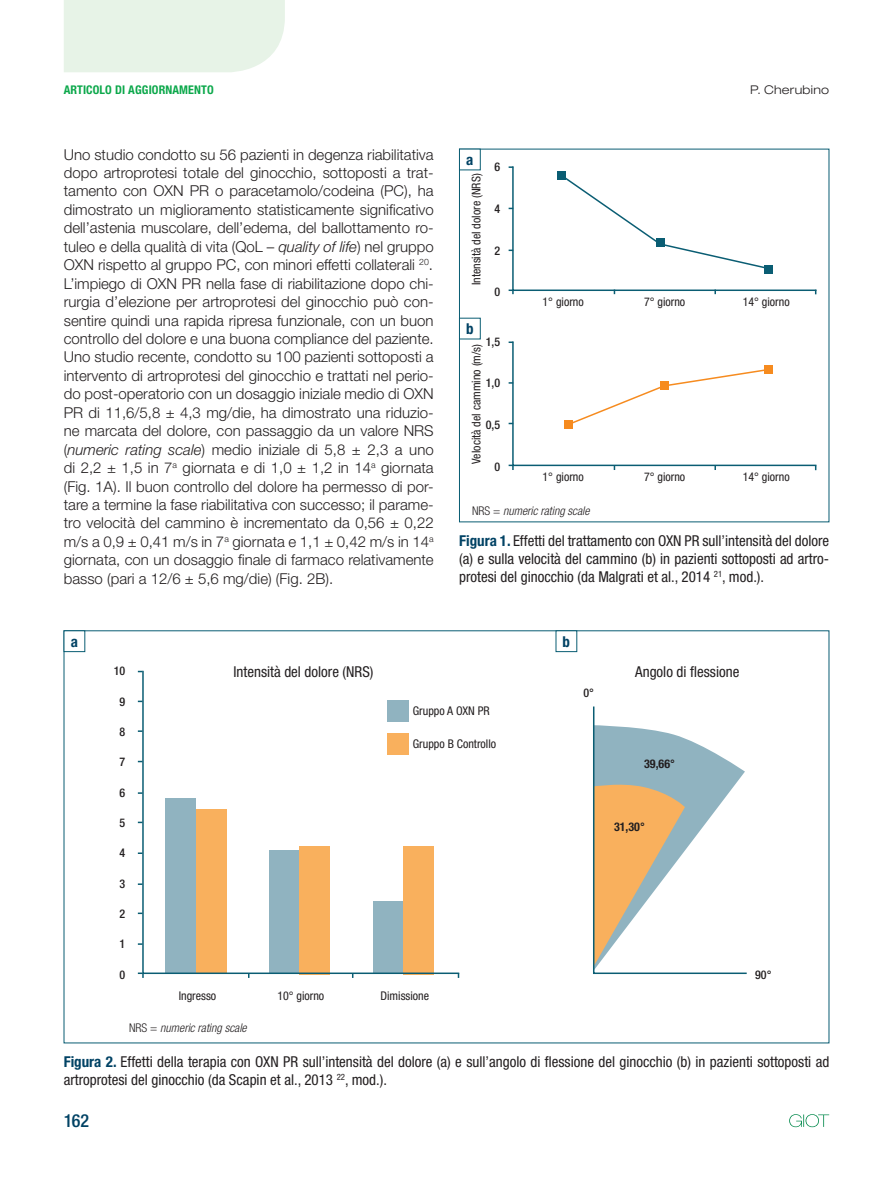
<style>
.page{position:relative;width:893px;height:1191px;background:#fff}
.page>*{position:absolute;margin:0;border:0;box-sizing:border-box;transform-origin:0 0}
.t1{font:500 condensed 18px "Helvetica Neue LT Std";color:#004264}
.t2{font:300 15px/18.5px "Helvetica Neue LT Std";color:#231f20;text-align:justify}
.t3{font:condensed 15px/18px "Helvetica Neue LT Std";color:#231f20;text-align:justify}
.t4{font:700 condensed 15px "Helvetica Neue LT Std";color:#004264}
.t5{font:condensed 12px "Helvetica Neue LT Std";color:#231f20}
.t6{font:italic 300 condensed 12px "Helvetica Neue LT Std";color:#231f20}
.t7{font:500 condensed 12px "Helvetica Neue LT Std";color:#231f20}
.t8{font:700 condensed 12px "Helvetica Neue LT Std";letter-spacing:.01em;color:#0ca84b}
.t9{font:700 condensed 12px "Helvetica Neue LT Std";color:#231f20}
.t10{font:300 expanded 12px "Helvetica Neue LT Std";letter-spacing:.025em;color:#231f20}
.s1{font-style:italic}
.s2{font-style:normal}
.s3{font-weight:700;color:#004264}
</style>
<div class="page">
<div style="left:64px;top:0;width:221px;height:72px;background:#e7f3e7"></div>
<svg style="left:789px;top:1114px;width:40px;height:13px"></svg>
<div style="left:459px;top:149px;width:21px;height:21px;border:1px solid #0a5d73"></div>
<div style="left:556px;top:630px;width:21px;height:22px;border:1px solid #0a5d73"></div>
<div style="left:64px;top:630px;width:21px;height:22px;border:1px solid #0a5d73"></div>
<svg style="left:509px;top:166px;width:308px;height:128px"></svg>
<svg style="left:509px;top:341px;width:308px;height:129px"></svg>
<div style="left:764px;top:265px;width:9px;height:8px;background:#0a5d73"></div>
<div style="left:764px;top:365px;width:9px;height:9px;background:#f68b1f"></div>
<div style="left:656px;top:238px;width:9px;height:9px;background:#0a5d73"></div>
<div style="left:660px;top:381px;width:9px;height:9px;background:#f68b1f"></div>
<div style="left:565px;top:420px;width:8px;height:8px;background:#f68b1f"></div>
<div style="left:557px;top:171px;width:9px;height:9px;background:#0a5d73"></div>
<svg style="left:141px;top:670px;width:319px;height:304px"></svg>
<svg style="left:593px;top:706px;width:154px;height:268px"></svg>
<svg style="left:138px;top:972px;width:6px;height:6px"></svg>
<p class="t8" style="left:64px;top:82px;width:151px">ARTICOLO DI AGGIORNAMENTO</p>
<p class="t2" style="left:64px;top:145px;width:371px">Uno studio condotto su 56 pazienti in degenza riabilitativa dopo artroprotesi totale del ginocchio, sottoposti a trat&shy;tamento con OXN PR o paracetamolo/codeina (PC), ha dimostrato un miglioramento statisticamente significativo dell’astenia muscolare, dell’edema, del ballottamento ro&shy;tuleo e della qualità di vita (QoL – <span class="s1">quality of life</span>) nel gruppo OXN rispetto al gruppo PC, con minori effetti collaterali <sup>20</sup>.<br>L’impiego di OXN PR nella fase di riabilitazione dopo chi&shy;rurgia d’elezione per artroprotesi del ginocchio può con&shy;sentire quindi una rapida ripresa funzionale, con un buon controllo del dolore e una buona compliance del paziente.<br>Uno studio recente, condotto su 100 pazienti sottoposti a intervento di artroprotesi del ginocchio e trattati nel perio&shy;do post-operatorio con un dosaggio iniziale medio di OXN PR di 11,6/5,8 ± 4,3 mg/die, ha dimostrato una riduzio&shy;ne marcata del dolore, con passaggio da un valore NRS (<span class="s1">numeric rating scale</span>) medio iniziale di 5,8 ± 2,3 a uno di 2,2 ± 1,5 in 7<sup>a</sup> giornata e di 1,0 ± 1,2 in 14<sup>a</sup> giornata (Fig. 1A). Il buon controllo del dolore ha permesso di por&shy;tare a termine la fase riabilitativa con successo; il parame&shy;tro velocità del cammino è incrementato da 0,56 ± 0,22 m/s a 0,9 ± 0,41 m/s in 7<sup>a</sup> giornata e 1,1 ± 0,42 m/s in 14<sup>a </sup>giornata, con un dosaggio finale di farmaco relativamente basso (pari a 12/6 ± 5,6 mg/die) (Fig. 2B).</p>
<p class="t4" style="left:466px;top:150px;width:9px">A</p>
<p class="t5" style="left:469px;top:285px;width:113px;rotate:-90deg">Intensità del dolore (NRS)</p>
<p class="t4" style="left:466px;top:319px;width:9px">B</p>
<p class="t7" style="left:494px;top:160px;width:7px">6</p>
<p class="t7" style="left:494px;top:201px;width:7px">4</p>
<p class="t7" style="left:494px;top:243px;width:7px">2</p>
<p class="t7" style="left:494px;top:285px;width:7px">0</p>
<p class="t7" style="left:486px;top:334px;width:16px">1,5</p>
<p class="t7" style="left:486px;top:376px;width:16px">1,0</p>
<p class="t7" style="left:486px;top:417px;width:16px">0,5</p>
<p class="t7" style="left:494px;top:459px;width:7px">0</p>
<p class="t5" style="left:469px;top:464px;width:122px;rotate:-90deg">Velocità del cammino (m/s)</p>
<p class="t5" style="left:543px;top:295px;width:43px">1° giorno</p>
<p class="t5" style="left:543px;top:469px;width:43px">1° giorno</p>
<p class="t6" style="left:472px;top:504px;width:119px"><span class="s2">NRS =</span> numeric rating scale</p>
<p class="t5" style="left:644px;top:295px;width:43px">7° giorno</p>
<p class="t5" style="left:644px;top:469px;width:43px">7° giorno</p>
<p class="t10" style="left:750px;top:82px;width:80px">P. Cherubino</p>
<p class="t5" style="left:743px;top:295px;width:48px">14° giorno</p>
<p class="t5" style="left:743px;top:469px;width:48px">14° giorno</p>
<p class="t3" style="left:459px;top:531px;width:371px"><span class="s3">FIGURA 1.</span> Effetti del trattamento con OXN PR sull’intensità del dolore (a) e sulla velocità del cammino (b) in pazienti sottoposti ad artro&shy;protesi del ginocchio (da Malgrati et al., 2014 <sup>21</sup>, mod.).</p>
<p class="t4" style="left:71px;top:632px;width:9px">A</p>
<p class="t4" style="left:563px;top:632px;width:9px">B</p>
<p class="t3" style="left:234px;top:663px;width:141px">Intensità del dolore (NRS)</p>
<p class="t3" style="left:635px;top:663px;width:106px">Angolo di flessione</p>
<p class="t7" style="left:114px;top:664px;width:13px">10</p>
<p class="t7" style="left:120px;top:694px;width:7px">9</p>
<p class="t7" style="left:120px;top:724px;width:7px">8</p>
<p class="t7" style="left:120px;top:755px;width:7px">7</p>
<p class="t7" style="left:120px;top:785px;width:7px">6</p>
<p class="t7" style="left:120px;top:815px;width:7px">5</p>
<p class="t7" style="left:120px;top:846px;width:7px">4</p>
<p class="t7" style="left:120px;top:876px;width:7px">3</p>
<p class="t7" style="left:120px;top:906px;width:7px">2</p>
<p class="t7" style="left:120px;top:937px;width:7px">1</p>
<p class="t7" style="left:120px;top:967px;width:7px">0</p>
<p class="t7" style="left:755px;top:968px;width:18px">90°</p>
<p class="t7" style="left:583px;top:685px;width:12px">0°</p>
<p class="t5" style="left:413px;top:704px;width:79px">Gruppo A OXN PR</p>
<p class="t5" style="left:413px;top:736px;width:85px">Gruppo B Controllo</p>
<p class="t9" style="left:644px;top:757px;width:32px">39,66°</p>
<p class="t9" style="left:614px;top:819px;width:32px">31,30°</p>
<p class="t5" style="left:179px;top:988px;width:39px">Ingresso</p>
<p class="t5" style="left:277px;top:988px;width:48px">10° giorno</p>
<p class="t5" style="left:380px;top:988px;width:50px">Dimissione</p>
<p class="t6" style="left:129px;top:1021px;width:119px"><span class="s2">NRS =</span> numeric rating scale</p>
<p class="t3" style="left:64px;top:1052px;width:767px"><span class="s3">FIGURA 2.</span> Effetti della terapia con OXN PR sull’intensità del dolore (a) e sull’angolo di flessione del ginocchio (b) in pazienti sottoposti ad artroprotesi del ginocchio (da Scapin et al., 2013 <sup>22</sup>, mod.).</p>
<p class="t1" style="left:64px;top:1110px;width:27px">162</p>
</div>
